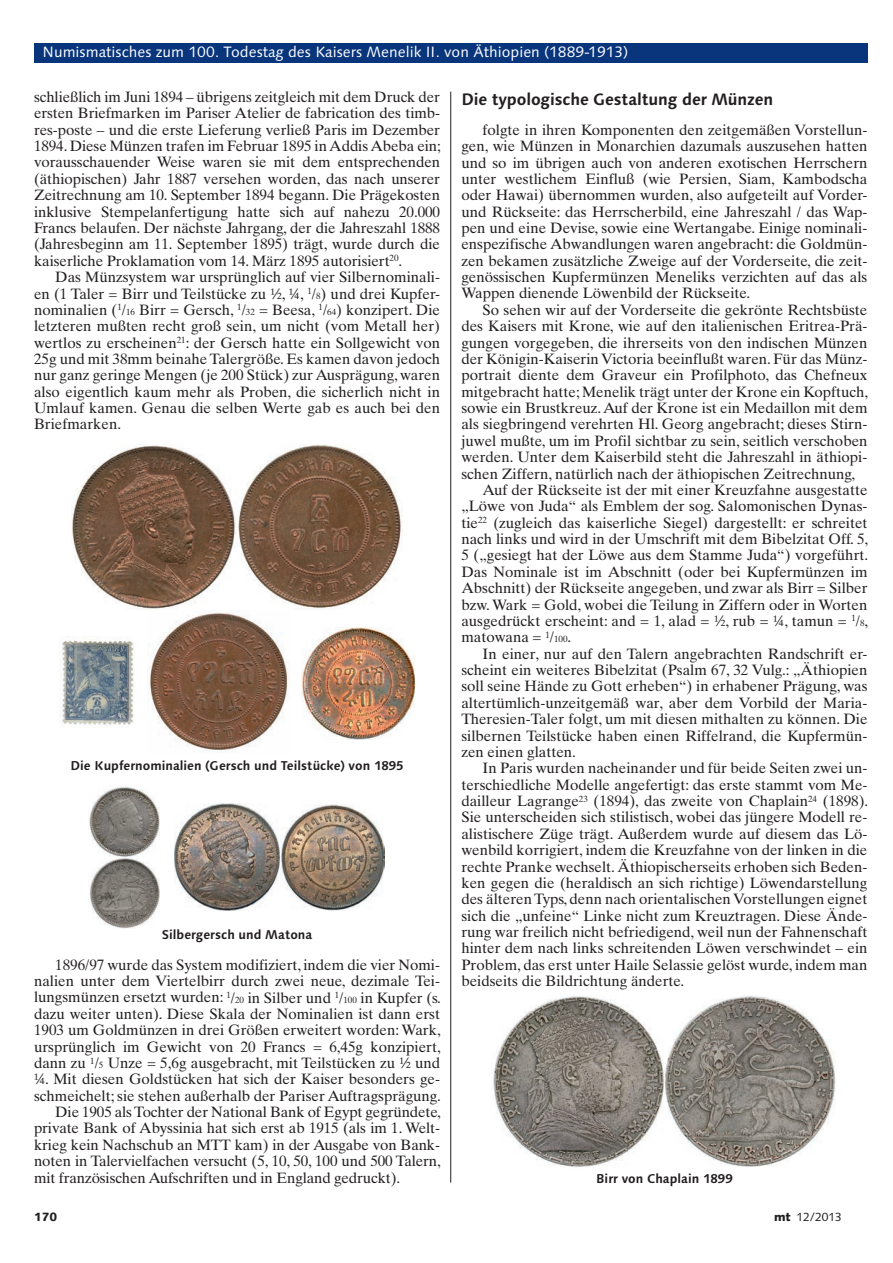
<style>
.page{position:relative;width:893px;height:1263px;background:#fff}
.page>*{position:absolute;margin:0;border:0;box-sizing:border-box;transform-origin:0 0}
.t1{font:700 16.5px "Linotype Syntax";letter-spacing:-.01em;color:#231f20}
.t2{font:15px/16.4px "Times Ten";color:#231f20;text-align:justify}
.t3{font:15px "Linotype Syntax";color:#fff}
.t4{font:700 12.75px "Linotype Syntax";color:#231f20}
.t5{font:12px "Syntax";color:#231f20}
.t6{font:900 12px "Syntax";color:#231f20}
.s1{font-size:9px}
.s2{font-weight:900}
</style>
<div class="page">
<hr style="left:450px;top:92px;width:1px;height:1090px;background:#231f20">
<div style="left:34px;top:43px;width:833px;height:20px;background:#08357c"></div>
<img style="left:71px;top:444px;width:332px;height:166px">
<img style="left:148px;top:611px;width:141px;height:141px">
<img style="left:302px;top:627px;width:112px;height:113px">
<img style="left:61px;top:639px;width:73px;height:89px">
<img style="left:175px;top:804px;width:209px;height:107px">
<img style="left:89px;top:786px;width:71px;height:143px">
<img style="left:493px;top:995px;width:343px;height:172px">
<p class="t3" style="left:43px;top:43px;width:587px">Numismatisches zum 100. Todestag des Kaisers Menelik II. von Äthiopien (1889-1913)</p>
<p class="t2" style="left:34px;top:89px;width:408px">schließlich im Juni 1894 – übrigens zeitgleich mit dem Druck der ersten Briefmarken im Pariser Atelier de fabrication des timb&shy;res-poste – und die erste Lieferung verließ Paris im Dezember 1894. Diese Münzen trafen im Februar 1895 in Addis Abeba ein; vorausschauender Weise waren sie mit dem entsprechenden (äthiopischen) Jahr 1887 versehen worden, das nach unserer Zeitrechnung am 10. September 1894 begann. Die Prägekosten inklusive Stempelanfertigung hatte sich auf nahezu 20.000<br>Francs belaufen. Der nächste Jahrgang, der die Jahreszahl 1888 (Jahresbeginn am 11. September 1895) trägt, wurde durch die kaiserliche Proklamation vom 14. März 1895 autorisiert<sup>20</sup>.</p>
<p class="t2" style="left:34px;top:269px;width:408px;text-indent:21px">Das Münzsystem war ursprünglich auf vier Silbernominali&shy;en (1 Taler = Birr und Teilstücke zu ½, ¼, <sup>1</sup>/<span class="s1">8</span>) und drei Kupfer&shy;nominalien (<sup>1</sup>/<span class="s1">16</span> Birr = Gersch, <sup>1</sup>/<span class="s1">32</span> = Beesa, <sup>1</sup>/<span class="s1">64</span>) konzipert. Die letzteren mußten recht groß sein, um nicht (vom Metall her) wertlos zu erscheinen<sup>21</sup>: der Gersch hatte ein Sollgewicht von 25g und mit 38mm beinahe Talergröße. Es kamen davon jedoch nur ganz geringe Mengen (je 200 Stück) zur Ausprägung, waren also eigentlich kaum mehr als Proben, die sicherlich nicht in Umlauf kamen. Genau die selben Werte gab es auch bei den Briefmarken.</p>
<p class="t4" style="left:71px;top:757px;width:335px">Die Kupfernominalien (Gersch und Teilstücke) von 1895</p>
<p class="t4" style="left:162px;top:927px;width:152px">Silbergersch und Matona</p>
<p class="t2" style="left:55px;top:956px;width:386px">1896/97 wurde das System modifiziert, indem die vier Nomi-</p>
<p class="t2" style="left:34px;top:973px;width:408px">nalien unter dem Viertelbirr durch zwei neue, dezimale Tei-</p>
<p class="t2" style="left:34px;top:989px;width:408px">lungsmünzen ersetzt wurden: <sup>1</sup>/<span class="s1">20</span> in Silber und <sup>1</sup>/<span class="s1">100</span> in Kupfer (s.</p>
<p class="t2" style="left:34px;top:1005px;width:408px">dazu weiter unten). Diese Skala der Nominalien ist dann erst</p>
<p class="t2" style="left:34px;top:1022px;width:408px">1903 um Goldmünzen in drei Größen erweitert worden: Wark,</p>
<p class="t2" style="left:34px;top:1038px;width:408px">ursprünglich im Gewicht von 20 Francs = 6,45g konzipiert,</p>
<p class="t2" style="left:34px;top:1054px;width:408px">dann zu <sup>1</sup>/<span class="s1">5</span> Unze = 5,6g ausgebracht, mit Teilstücken zu ½ und</p>
<p class="t2" style="left:34px;top:1071px;width:408px">¼. Mit diesen Goldstücken hat sich der Kaiser besonders ge-</p>
<p class="t2" style="left:34px;top:1087px;width:408px">schmeichelt; sie stehen außerhalb der Pariser Auftragsprägung.</p>
<p class="t2" style="left:55px;top:1104px;width:387px">Die 1905 als Tochter der National Bank of Egypt gegründete,</p>
<p class="t2" style="left:34px;top:1120px;width:408px">private Bank of Abyssinia hat sich erst ab 1915 (als im 1. Welt-</p>
<p class="t2" style="left:34px;top:1136px;width:408px">krieg kein Nachschub an MTT kam) in der Ausgabe von Bank-</p>
<p class="t2" style="left:34px;top:1153px;width:408px">noten in Talervielfachen versucht (5, 10, 50, 100 und 500 Talern,</p>
<p class="t2" style="left:34px;top:1169px;width:368px">mit französischen Aufschriften und in England gedruckt).</p>
<p class="t1" style="left:461px;top:89px;width:314px">Die typologische Gestaltung der Münzen</p>
<p class="t2" style="left:461px;top:121px;width:408px;text-indent:21px">folgte in ihren Komponenten den zeitgemäßen Vorstellun&shy;gen, wie Münzen in Monarchien dazumals auszusehen hatten und so im übrigen auch von anderen exotischen Herrschern unter westlichem Einfluß (wie Persien, Siam, Kambodscha oder Hawai) übernommen wurden, also aufgeteilt auf Vorder&shy;und Rückseite: das Herrscherbild, eine Jahreszahl / das Wap&shy;pen und eine Devise, sowie eine Wertangabe. Einige nominali&shy;enspezifische Abwandlungen waren angebracht: die Goldmün&shy;zen bekamen zusätzliche Zweige auf der Vorderseite, die zeit&shy;genössischen Kupfermünzen Meneliks verzichten auf das als Wappen dienende Löwenbild der Rückseite.</p>
<p class="t2" style="left:483px;top:301px;width:386px">So sehen wir auf der Vorderseite die gekrönte Rechtsbüste</p>
<p class="t2" style="left:461px;top:318px;width:408px">des Kaisers mit Krone, wie auf den italienischen Eritrea-Prä-</p>
<p class="t2" style="left:461px;top:334px;width:408px">gungen vorgegeben, die ihrerseits von den indischen Münzen</p>
<p class="t2" style="left:461px;top:351px;width:408px">der Königin-Kaiserin Victoria beeinflußt waren. Für das Münz-</p>
<p class="t2" style="left:461px;top:367px;width:408px">portrait diente dem Graveur ein Profilphoto, das Chefneux</p>
<p class="t2" style="left:461px;top:383px;width:408px">mitgebracht hatte; Menelik trägt unter der Krone ein Kopftuch,</p>
<p class="t2" style="left:461px;top:400px;width:408px">sowie ein Brustkreuz. Auf der Krone ist ein Medaillon mit dem</p>
<p class="t2" style="left:461px;top:416px;width:408px">als siegbringend verehrten Hl. Georg angebracht; dieses Stirn-</p>
<p class="t2" style="left:461px;top:432px;width:408px">juwel mußte, um im Profil sichtbar zu sein, seitlich verschoben</p>
<p class="t2" style="left:461px;top:449px;width:408px">werden. Unter dem Kaiserbild steht die Jahreszahl in äthiopi-</p>
<p class="t2" style="left:461px;top:465px;width:395px">schen Ziffern, natürlich nach der äthiopischen Zeitrechnung,</p>
<p class="t2" style="left:483px;top:481px;width:386px">Auf der Rückseite ist der mit einer Kreuzfahne ausgestatte</p>
<p class="t2" style="left:461px;top:498px;width:408px">„Löwe von Juda“ als Emblem der sog. Salomonischen Dynas-</p>
<p class="t2" style="left:461px;top:514px;width:408px">tie<sup>22</sup> (zugleich das kaiserliche Siegel) dargestellt: er schreitet</p>
<p class="t2" style="left:461px;top:531px;width:408px">nach links und wird in der Umschrift mit dem Bibelzitat Off. 5,</p>
<p class="t2" style="left:461px;top:547px;width:408px">5 („gesiegt hat der Löwe aus dem Stamme Juda“) vorgeführt.</p>
<p class="t2" style="left:461px;top:563px;width:408px">Das Nominale ist im Abschnitt (oder bei Kupfermünzen im</p>
<p class="t2" style="left:461px;top:580px;width:408px">Abschnitt) der Rückseite angegeben, und zwar als Birr = Silber</p>
<p class="t2" style="left:461px;top:596px;width:408px">bzw. Wark = Gold, wobei die Teilung in Ziffern oder in Worten</p>
<p class="t2" style="left:461px;top:612px;width:408px">ausgedrückt erscheint: and = 1, alad = ½, rub = ¼, tamun = <sup>1</sup>/<span class="s1">8</span>,</p>
<p class="t2" style="left:461px;top:629px;width:111px">matowana = <sup>1</sup>/<span class="s1">100</span>.</p>
<p class="t2" style="left:483px;top:645px;width:386px">In einer, nur auf den Talern angebrachten Randschrift er-</p>
<p class="t2" style="left:461px;top:662px;width:408px">scheint ein weiteres Bibelzitat (Psalm 67, 32 Vulg.: „Äthiopien</p>
<p class="t2" style="left:461px;top:678px;width:408px">soll seine Hände zu Gott erheben“) in erhabener Prägung, was</p>
<p class="t2" style="left:461px;top:694px;width:408px">altertümlich-unzeitgemäß war, aber dem Vorbild der Maria-</p>
<p class="t2" style="left:461px;top:711px;width:408px">Theresien-Taler folgt, um mit diesen mithalten zu können. Die</p>
<p class="t2" style="left:461px;top:727px;width:408px">silbernen Teilstücke haben einen Riffelrand, die Kupfermün-</p>
<p class="t2" style="left:461px;top:743px;width:116px">zen einen glatten.</p>
<p class="t2" style="left:483px;top:760px;width:386px">In Paris wurden nacheinander und für beide Seiten zwei un-</p>
<p class="t2" style="left:461px;top:776px;width:408px">terschiedliche Modelle angefertigt: das erste stammt vom Me-</p>
<p class="t2" style="left:461px;top:793px;width:408px">dailleur Lagrange<sup>23</sup> (1894), das zweite von Chaplain<sup>24</sup> (1898).</p>
<p class="t2" style="left:461px;top:809px;width:408px">Sie unterscheiden sich stilistisch, wobei das jüngere Modell re-</p>
<p class="t2" style="left:461px;top:825px;width:408px">alistischere Züge trägt. Außerdem wurde auf diesem das Lö-</p>
<p class="t2" style="left:461px;top:842px;width:408px">wenbild korrigiert, indem die Kreuzfahne von der linken in die</p>
<p class="t2" style="left:461px;top:858px;width:408px">rechte Pranke wechselt. Äthiopischerseits erhoben sich Beden-</p>
<p class="t2" style="left:461px;top:874px;width:408px">ken gegen die (heraldisch an sich richtige) Löwendarstellung</p>
<p class="t2" style="left:461px;top:891px;width:408px">des älteren Typs, denn nach orientalischen Vorstellungen eignet</p>
<p class="t2" style="left:461px;top:907px;width:408px">sich die „unfeine“ Linke nicht zum Kreuztragen. Diese Ände-</p>
<p class="t2" style="left:461px;top:923px;width:408px">rung war freilich nicht befriedigend, weil nun der Fahnenschaft</p>
<p class="t2" style="left:461px;top:940px;width:408px">hinter dem nach links schreitenden Löwen verschwindet – ein</p>
<p class="t2" style="left:461px;top:956px;width:408px">Problem, das erst unter Haile Selassie gelöst wurde, indem man</p>
<p class="t2" style="left:461px;top:973px;width:224px">beidseits die Bildrichtung änderte.</p>
<p class="t4" style="left:596px;top:1170px;width:138px">Birr von Chaplain 1899</p>
<p class="t6" style="left:34px;top:1210px;width:25px">170</p>
<p class="t5" style="left:774px;top:1210px;width:69px"><span class="s2">mt</span> 12/2013</p>
</div>
